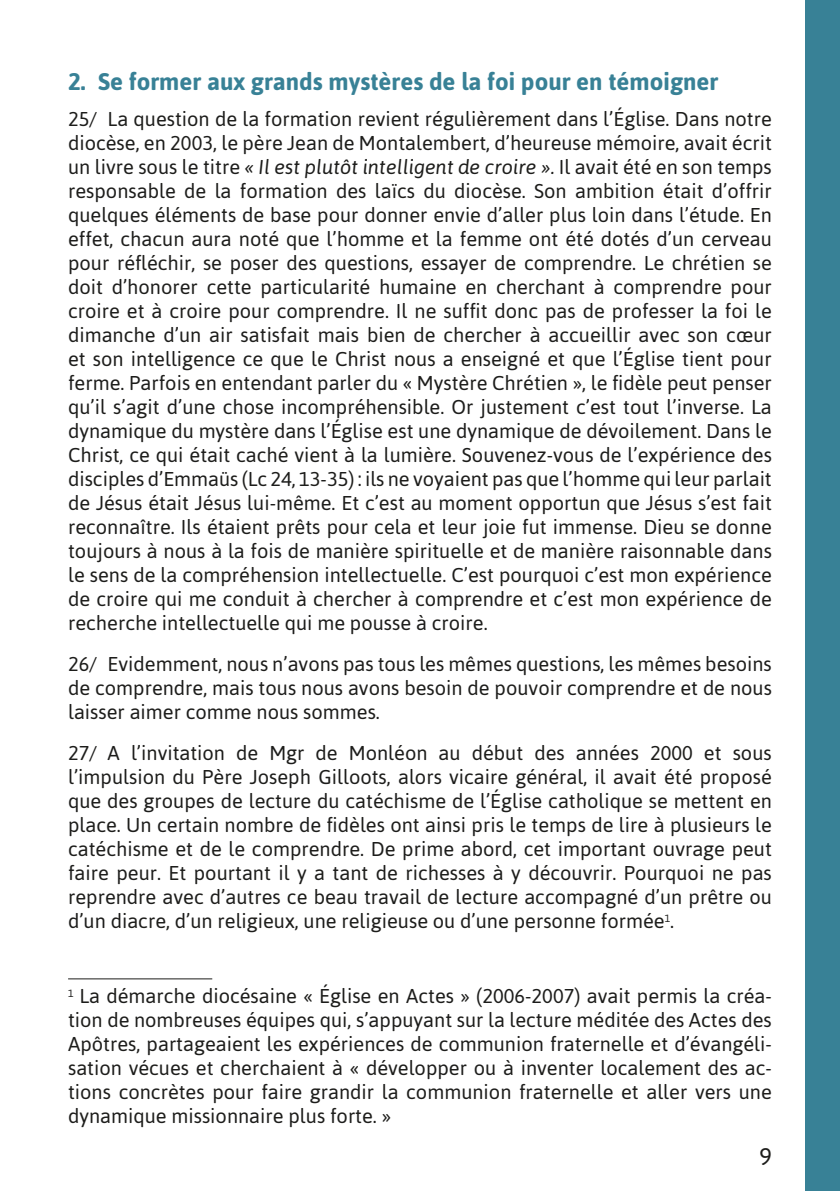
<style>
.page{position:relative;width:840px;height:1191px;background:#fff}
.page>*{position:absolute;margin:0;border:0;box-sizing:border-box;transform-origin:0 0}
.SOUS_TITRE{font:700 24px "Asap";color:#388196}
.t1{font:24px "Asap";color:#1d1d1b}
.NOTE_BAS_DE_PAGE{font:20px/24px "Asap";color:#1d1d1b;text-align:justify}
.s1{font-style:italic}
</style>
<div class="page">
<div style="left:805px;top:0;width:34px;height:1191px;background:#388196"></div>
<hr style="left:68px;top:978px;width:144px;height:1px;background:#1d1d1b">
<p class="SOUS_TITRE" style="left:68px;top:68px;width:651px">2. Se former aux grands mystères de la foi pour en témoigner</p>
<p class="NOTE_BAS_DE_PAGE" style="left:68px;top:107px;width:705px">25/ La question de la formation revient régulièrement dans l’Église. Dans notre diocèse, en 2003, le père Jean de Montalembert, d’heureuse mémoire, avait écrit un livre sous le titre <span class="s1">« Il est plutôt intelligent de croire ».</span> Il avait été en son temps responsable de la formation des laïcs du diocèse. Son ambition était d’offrir quelques éléments de base pour donner envie d’aller plus loin dans l’étude. En effet, chacun aura noté que l’homme et la femme ont été dotés d’un cerveau pour réfléchir, se poser des questions, essayer de comprendre. Le chrétien se doit d’honorer cette particularité humaine en cherchant à comprendre pour croire et à croire pour comprendre. Il ne suffit donc pas de professer la foi le dimanche d’un air satisfait mais bien de chercher à accueillir avec son cœur et son intelligence ce que le Christ nous a enseigné et que l’Église tient pour ferme. Parfois en entendant parler du « Mystère Chrétien », le fidèle peut penser qu’il s’agit d’une chose incompréhensible. Or justement c’est tout l’inverse. La dynamique du mystère dans l’Église est une dynamique de dévoilement. Dans le Christ, ce qui était caché vient à la lumière. Souvenez-vous de l’expérience des disciples d’Emmaüs (Lc 24, 13-35) : ils ne voyaient pas que l’homme qui leur parlait de Jésus était Jésus lui-même. Et c’est au moment opportun que Jésus s’est fait reconnaître. Ils étaient prêts pour cela et leur joie fut immense. Dieu se donne toujours à nous à la fois de manière spirituelle et de manière raisonnable dans le sens de la compréhension intellectuelle. C’est pourquoi c’est mon expérience de croire qui me conduit à chercher à comprendre et c’est mon expérience de recherche intellectuelle qui me pousse à croire.</p>
<p class="NOTE_BAS_DE_PAGE" style="left:68px;top:652px;width:705px">26/ Evidemment, nous n’avons pas tous les mêmes questions, les mêmes besoins de comprendre, mais tous nous avons besoin de pouvoir comprendre et de nous laisser aimer comme nous sommes.</p>
<p class="NOTE_BAS_DE_PAGE" style="left:68px;top:741px;width:705px">27/ A l’invitation de Mgr de Monléon au début des années 2000 et sous l’impulsion du Père Joseph Gilloots, alors vicaire général, il avait été proposé que des groupes de lecture du catéchisme de l’Église catholique se mettent en place. Un certain nombre de fidèles ont ainsi pris le temps de lire à plusieurs le catéchisme et de le comprendre. De prime abord, cet important ouvrage peut faire peur. Et pourtant il y a tant de richesses à y découvrir. Pourquoi ne pas reprendre avec d’autres ce beau travail de lecture accompagné d’un prêtre ou d’un diacre, d’un religieux, une religieuse ou d’une personne formée<sup>1</sup>.</p>
<p class="NOTE_BAS_DE_PAGE" style="left:68px;top:983px;width:704px"><sup>1</sup> La démarche diocésaine « Église en Actes » (2006-2007) avait permis la créa&shy;tion de nombreuses équipes qui, s’appuyant sur la lecture méditée des Actes des Apôtres, partageaient les expériences de communion fraternelle et d’évangéli&shy;sation vécues et cherchaient à « développer ou à inventer localement des ac&shy;tions concrètes pour faire grandir la communion fraternelle et aller vers une dynamique missionnaire plus forte. »</p>
<p class="t1" style="left:758px;top:1143px;width:14px">9</p>
</div>
